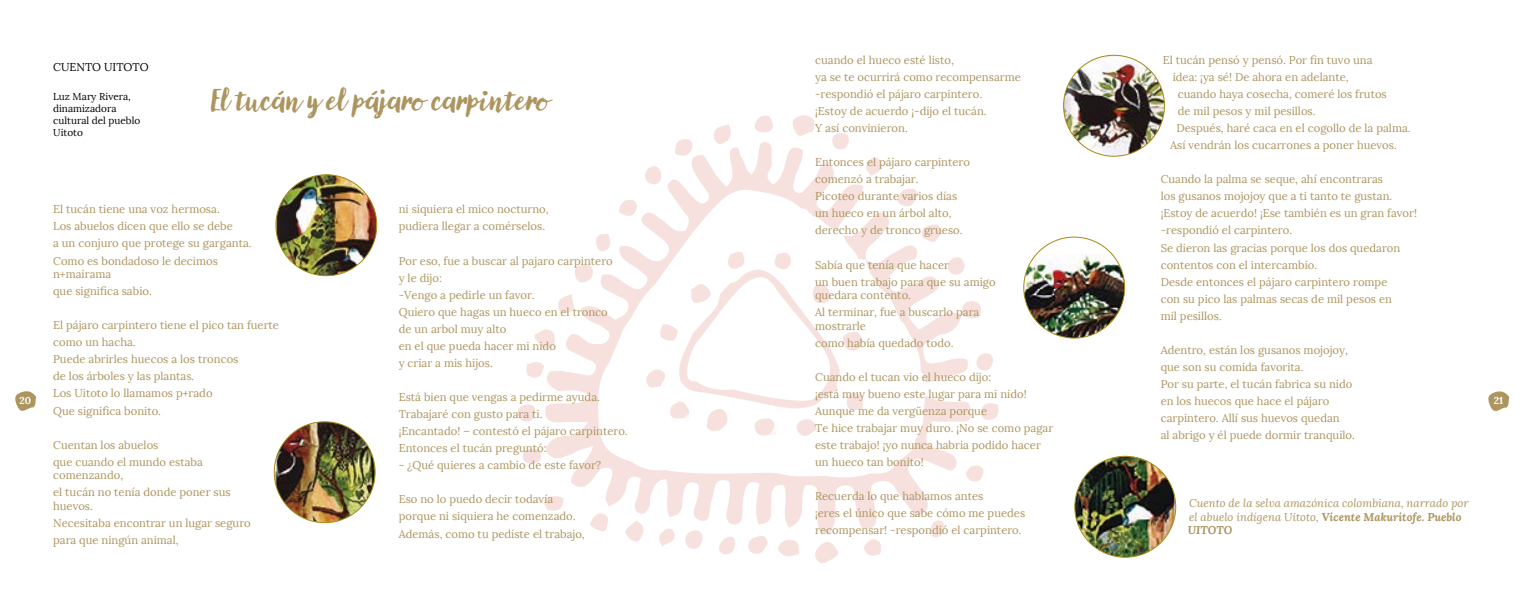
<style>
.page{position:relative;width:1524px;height:603px;background:#fff}
.page>*{position:absolute;margin:0;border:0;box-sizing:border-box;transform-origin:0 0}
.t1{font:30px "Lullabies";color:#ad9560}
.t2{font:11.25px/17px "Lora";color:#ad9560}
.t3{font:italic 11.25px/13.5px "Lora";color:#ad9560}
.t4{font:11.25px "Lora";color:#000}
.t5{font:10px/12px "Lora";color:#000}
.t6{font:700 10px "Lora";color:#fff}
.s1{font-weight:700}
</style>
<div class="page">
<svg style="left:517px;top:115px;width:529px;height:448px"></svg>
<svg style="left:1488px;top:391px;width:21px;height:20px"></svg>
<svg style="left:15px;top:391px;width:21px;height:20px"></svg>
<img style="left:276px;top:175px;width:101px;height:100px">
<img style="left:274px;top:422px;width:101px;height:100px">
<img style="left:1075px;top:456px;width:100px;height:101px;border-radius:50px">
<img style="left:1024px;top:254px;width:100px;height:84px">
<img style="left:1063px;top:55px;width:101px;height:101px;border-radius:50px">
<p class="t2" style="left:1162px;top:51px;width:211px">El tucán pensó y pensó. Por fin tuvo una</p>
<p class="t2" style="left:1172px;top:68px;width:177px">idea: ¡ya sé! De ahora en adelante,</p>
<p class="t2" style="left:1177px;top:85px;width:211px">cuando haya cosecha, comeré los frutos</p>
<p class="t2" style="left:1177px;top:103px;width:139px">de mil pesos y mil pesillos.</p>
<p class="t2" style="left:1176px;top:120px;width:236px">Después, haré caca en el cogollo de la palma.</p>
<p class="t2" style="left:1170px;top:137px;width:228px">Así vendrán los cucarrones a poner huevos.</p>
<p class="t2" style="left:1160px;top:171px;width:258px">Cuando la palma se seque, ahí encontraras<br>los gusanos mojojoy que a ti tanto te gustan. ¡Estoy de acuerdo! ¡Ese también es un gran favor! -respondió el carpintero.<br>Se dieron las gracias porque los dos quedaron contentos con el intercambio.<br>Desde entonces el pájaro carpintero rompe<br>con su pico las palmas secas de mil pesos en<br>mil pesillos.</p>
<p class="t2" style="left:1160px;top:341px;width:196px">Adentro, están los gusanos mojojoy, que son su comida favorita.<br>Por su parte, el tucán fabrica su nido en los huecos que hace el pájaro carpintero. Allí sus huevos quedan<br>al abrigo y él puede dormir tranquilo.</p>
<p class="t2" style="left:815px;top:51px;width:207px">cuando el hueco esté listo,<br>ya se te ocurrirá como recompensarme -respondió el pájaro carpintero.<br>¡Estoy de acuerdo ¡-dijo el tucán.<br>Y así convinieron.</p>
<p class="t2" style="left:815px;top:154px;width:156px">Entonces el pájaro carpintero comenzó a trabajar.<br>Picoteo durante varios días un hueco en un árbol alto, derecho y de tronco grueso.</p>
<p class="t2" style="left:815px;top:256px;width:182px">Sabía que tenía que hacer<br>un buen trabajo para que su amigo</p>
<p class="t2" style="left:815px;top:286px;width:166px">quedara contento.<br>Al terminar, fue a buscarlo para</p>
<p class="t2" style="left:815px;top:317px;width:140px">mostrarle<br>como había quedado todo.</p>
<p class="t2" style="left:815px;top:368px;width:240px">Cuando el tucan vio el hueco dijo:<br>¡está muy bueno este lugar para mi nido!<br>Aunque me da vergüenza porque<br>Te hice trabajar muy duro. ¡No se como pagar este trabajo! ¡yo nunca habria podido hacer un hueco tan bonito!</p>
<p class="t2" style="left:815px;top:487px;width:212px">Recuerda lo que hablamos antes<br>¡eres el único que sabe cómo me puedes recompensar! -respondió el carpintero.</p>
<p class="t4" style="left:53px;top:60px;width:97px">CUENTO UITOTO</p>
<p class="t5" style="left:53px;top:90px;width:89px">Luz Mary Rivera, dinamizadora cultural del pueblo<br>Uitoto</p>
<h1 class="t1" style="left:211px;top:80px;width:341px">El tucán y el pájaro carpintero</h1>
<p class="t2" style="left:53px;top:201px;width:200px">El tucán tiene una voz hermosa.<br>Los abuelos dicen que ello se debe<br>a un conjuro que protege su garganta.<br>Como es bondadoso le decimos</p>
<p class="t2" style="left:53px;top:265px;width:100px">n+mairama<br>que significa sabio.</p>
<p class="t2" style="left:53px;top:316px;width:227px">El pájaro carpintero tiene el pico tan fuerte como un hacha.<br>Puede abrirles huecos a los troncos<br>de los árboles y las plantas.<br>Los Uitoto lo llamamos p+rado<br>Que significa bonito.</p>
<p class="t2" style="left:53px;top:436px;width:151px">Cuentan los abuelos<br>que cuando el mundo estaba</p>
<p class="t2" style="left:53px;top:466px;width:179px">comenzando,<br>el tucán no tenía donde poner sus</p>
<p class="t2" style="left:53px;top:497px;width:199px">huevos.<br>Necesitaba encontrar un lugar seguro para que ningún animal,</p>
<p class="t2" style="left:399px;top:201px;width:151px">ni siquiera el mico nocturno, pudiera llegar a comérselos.</p>
<p class="t2" style="left:399px;top:252px;width:216px">Por eso, fue a buscar al pajaro carpintero y le dijo:<br>-Vengo a pedirle un favor.<br>Quiero que hagas un hueco en el tronco de un arbol muy alto<br>en el que pueda hacer mi nido<br>y criar a mis hijos.</p>
<p class="t2" style="left:399px;top:388px;width:230px">Está bien que vengas a pedirme ayuda.<br>Trabajaré con gusto para ti.<br>¡Encantado! – contestó el pájaro carpintero.<br>Entonces el tucán preguntó:</p>
<p class="t2" style="left:399px;top:456px;width:204px">- ¿Qué quieres a cambio de este favor?</p>
<p class="t2" style="left:399px;top:490px;width:188px">Eso no lo puedo decir todavía porque ni siquiera he comenzado.<br>Además, como tu pediste el trabajo,</p>
<p class="t6" style="left:20px;top:393px;width:13px">20</p>
<p class="t6" style="left:1494px;top:393px;width:11px">21</p>
<p class="t3" style="left:1187px;top:496px;width:282px">Cuento de la selva amazónica colombiana, narrado por el abuelo indígena Uitoto, <span class="s1">Vicente Makuritofe. Pueblo<br>UITOTO</span></p>
</div>
